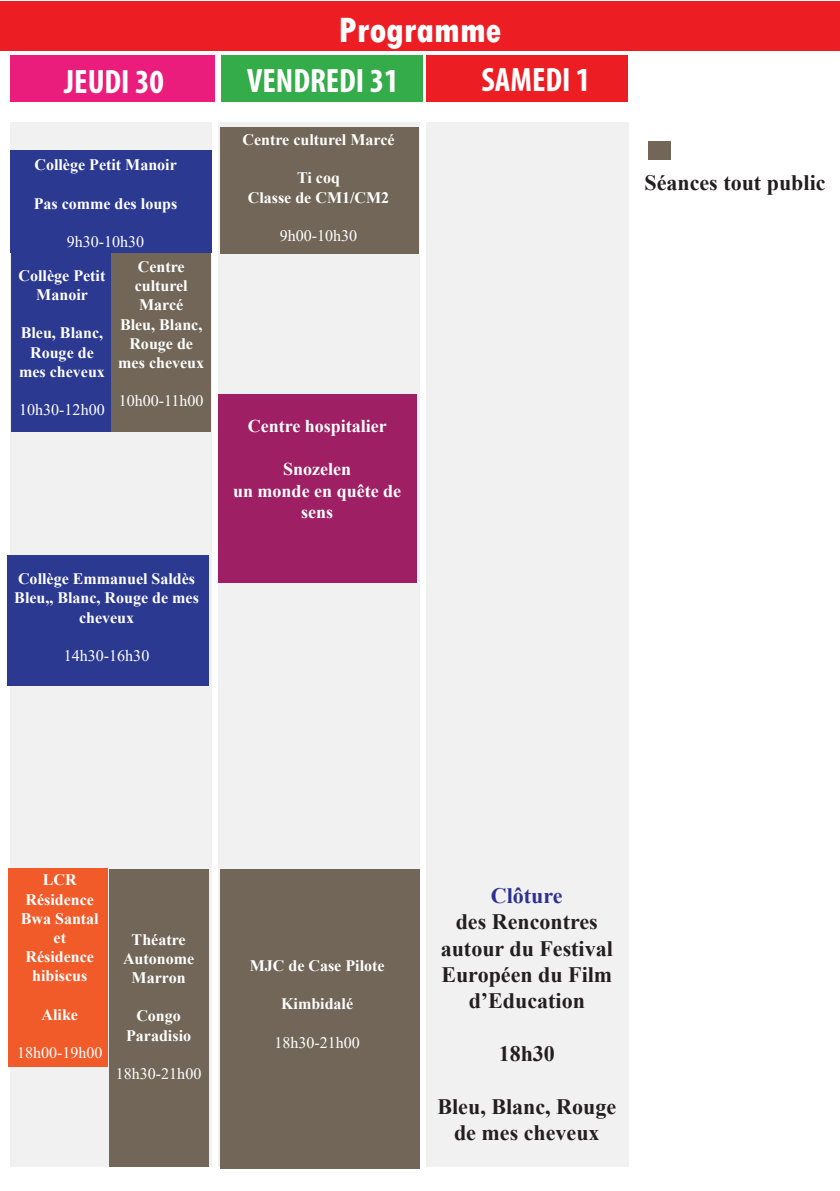
<style>
.page{position:relative;width:840px;height:1191px;background:#fff}
.page>*{position:absolute;margin:0;border:0;box-sizing:border-box;transform-origin:0 0}
.t1{font:800 condensed 36.8px "Tw Cen";color:#fff}
.t2{font:700 condensed 33.8px "Myriad Pro";color:#fff}
.t3{font:700 22px/26.4px "Times New Roman";color:#231f20;text-align:center}
.t4{font:700 22px "Times New Roman";color:#2e3092}
.t5{font:700 18px/21.6px "Times New Roman";color:#fff;text-align:center}
.t6{font:700 16px/19.2px "Times New Roman";color:#fff;text-align:center}
.t7{font:16px "Times New Roman";color:#fff}
</style>
<div class="page">
<div style="left:11px;top:123px;width:201px;height:1044px;background:#f1f1f2"></div>
<div style="left:218px;top:123px;width:201px;height:1044px;background:#f1f1f2"></div>
<div style="left:426px;top:123px;width:202px;height:1044px;background:#f1f1f2"></div>
<div style="left:11px;top:55px;width:204px;height:47px;background:#ea1d7d"></div>
<div style="left:221px;top:55px;width:201px;height:47px;background:#34ac4a"></div>
<div style="left:426px;top:55px;width:201px;height:47px;background:#ed1d24"></div>
<div style="left:0;top:1px;width:839px;height:50px;background:#ed1d24"></div>
<div style="left:11px;top:150px;width:201px;height:103px;background:#2b3990"></div>
<div style="left:12px;top:253px;width:99px;height:179px;background:#2b3990"></div>
<div style="left:111px;top:253px;width:100px;height:179px;background:#726658"></div>
<div style="left:8px;top:556px;width:201px;height:130px;background:#2b3990"></div>
<div style="left:8px;top:868px;width:99px;height:199px;background:#f15a29"></div>
<div style="left:109px;top:870px;width:99px;height:297px;background:#726658"></div>
<div style="left:220px;top:868px;width:199px;height:300px;background:#726658"></div>
<div style="left:218px;top:394px;width:199px;height:188px;background:#9e1f63"></div>
<div style="left:220px;top:127px;width:199px;height:126px;background:#726658"></div>
<div style="left:648px;top:141px;width:22px;height:19px;background:#726658"></div>
<h1 class="t1" style="left:338px;top:8px;width:164px">Programme</h1>
<h2 class="t2" style="left:64px;top:61px;width:101px">JEUDI 30</h2>
<h2 class="t2" style="left:247px;top:59px;width:153px">VENDREDI 31</h2>
<h2 class="t2" style="left:481px;top:59px;width:110px">SAMEDI 1</h2>
<p class="t6" style="left:34px;top:155px;width:144px">Collège Petit Manoir</p>
<p class="t6" style="left:34px;top:193px;width:145px">Pas comme des loups</p>
<p class="t7" style="left:67px;top:231px;width:79px">9h30-10h30</p>
<p class="t6" style="left:19px;top:265px;width:88px">Collège Petit<br>Manoir</p>
<p class="t6" style="left:19px;top:323px;width:87px">Bleu, Blanc,<br>Rouge de mes cheveux</p>
<p class="t7" style="left:19px;top:398px;width:87px">10h30-12h00</p>
<p class="t6" style="left:118px;top:256px;width:87px">Centre culturel<br>Marcé<br>Bleu, Blanc,<br>Rouge de mes cheveux</p>
<p class="t7" style="left:119px;top:390px;width:86px">10h00-11h00</p>
<p class="t6" style="left:14px;top:569px;width:186px">Collège Emmanuel Saldès<br>Bleu,, Blanc, Rouge de mes cheveux</p>
<p class="t7" style="left:64px;top:644px;width:87px">14h30-16h30</p>
<p class="t6" style="left:242px;top:129px;width:153px">Centre culturel Marcé</p>
<p class="t6" style="left:248px;top:168px;width:143px">Ti coq<br>Classe de CM1/CM2</p>
<p class="t7" style="left:280px;top:224px;width:79px">9h00-10h30</p>
<p class="t5" style="left:247px;top:414px;width:141px">Centre hospitalier</p>
<p class="t5" style="left:233px;top:457px;width:170px">Snozelen<br>un monde en quête de sens</p>
<h3 class="t3" style="left:644px;top:169px;width:182px">Séances tout public</h3>
<p class="t6" style="left:21px;top:870px;width:79px">LCR<br>Résidence<br>Bwa Santal et<br>Résidence hibiscus</p>
<p class="t6" style="left:42px;top:1004px;width:38px">Alike</p>
<p class="t7" style="left:17px;top:1041px;width:87px">18h00-19h00</p>
<p class="t6" style="left:123px;top:929px;width:73px">Théatre<br>Autonome<br>Marron</p>
<p class="t6" style="left:126px;top:1006px;width:66px">Congo<br>Paradisio</p>
<p class="t7" style="left:116px;top:1062px;width:87px">18h30-21h00</p>
<p class="t6" style="left:250px;top:955px;width:136px">MJC de Case Pilote</p>
<p class="t6" style="left:281px;top:994px;width:74px">Kimbidalé</p>
<p class="t7" style="left:274px;top:1031px;width:87px">18h30-21h00</p>
<h3 class="t4" style="left:490px;top:879px;width:73px">Clôture</h3>
<h3 class="t3" style="left:440px;top:908px;width:173px">des Rencontres autour du Festival<br>Européen du Film d’Education</h3>
<h3 class="t3" style="left:498px;top:1040px;width:58px">18h30</h3>
<h3 class="t3" style="left:437px;top:1092px;width:180px">Bleu, Blanc, Rouge de mes cheveux</h3>
</div>
